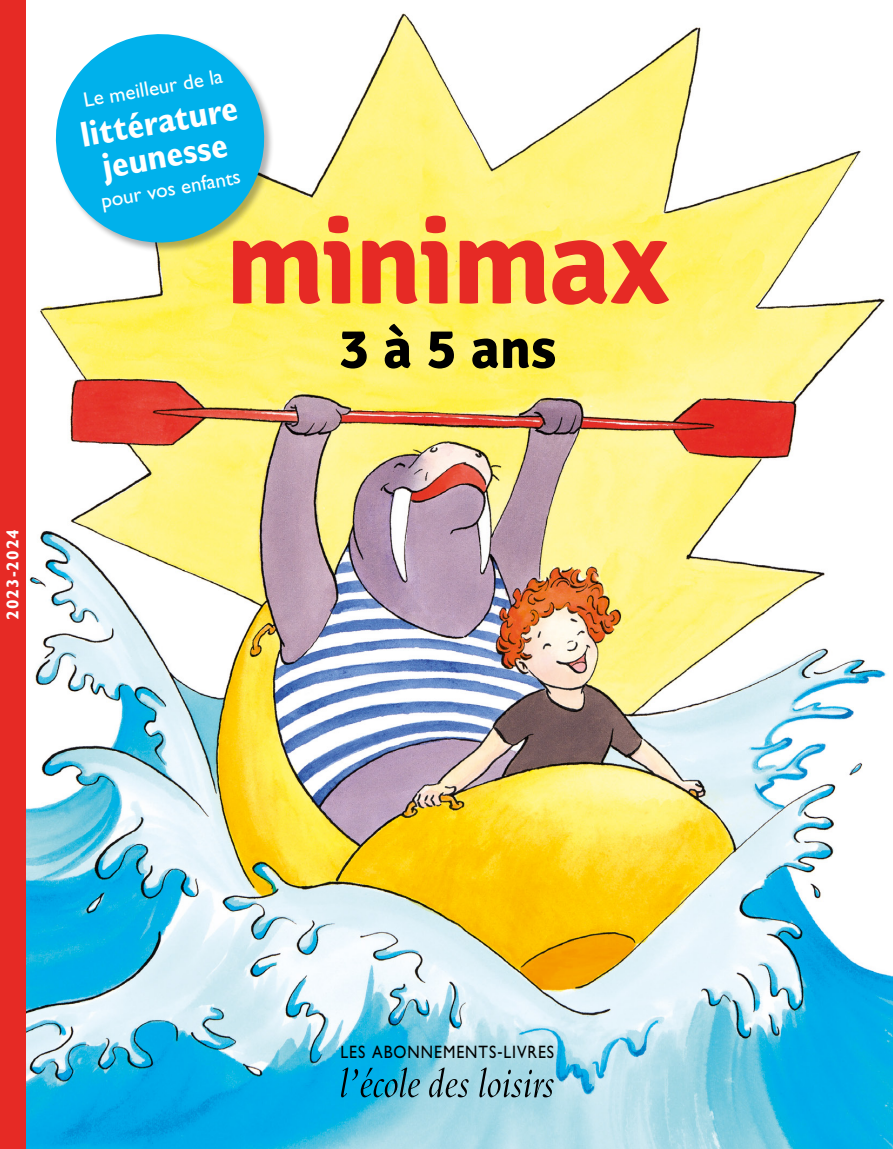
<style>
.page{position:relative;width:893px;height:1149px;background:#fff}
.page>*{position:absolute;margin:0;border:0;box-sizing:border-box;transform-origin:0 0}
.t1{font:700 123px "Signika";letter-spacing:-.025em;color:#e62a25}
.t2{font:700 57px "Signika";color:#000}
.t3{font:700 condensed 36px/34.5px "Gill Sans Std";color:#fff;text-align:center}
.t4{font:21px "Gill Sans Std";color:#fff}
.t5{font:18px "Gill Sans Std";letter-spacing:.06em;color:#000;scale:.88 1}
.t6{font:700 17.25px "Gill Sans Std";letter-spacing:.06em;color:#fff}
</style>
<div class="page">
<img style="left:26px;top:13px;width:867px;height:1135px">
<div style="left:0;top:0;width:26px;height:1148px;background:#e62a25"></div>
<svg style="left:48px;top:26px;width:225px;height:225px;fill:#00b1eb"></svg>
<svg style="left:341px;top:1067px;width:213px;height:29px"></svg>
<p class="t4" style="left:81px;top:88px;width:143px;rotate:-10deg">Le meilleur de la</p>
<h3 class="t3" style="left:78px;top:118px;width:161px;rotate:-10deg">littérature jeunesse</h3>
<p class="t4" style="left:99px;top:189px;width:143px;rotate:-10deg">pour vos enfants</p>
<h1 class="t1" style="left:225px;top:173px;width:445px">minimax</h1>
<h2 class="t2" style="left:338px;top:307px;width:219px">3 à 5 ans</h2>
<p class="t6" style="left:3px;top:619px;width:92px;rotate:-90deg">2023-2024</p>
<p class="t5" style="left:340px;top:1041px;width:244px">LES ABONNEMENTS-LIVRES</p>
</div>
